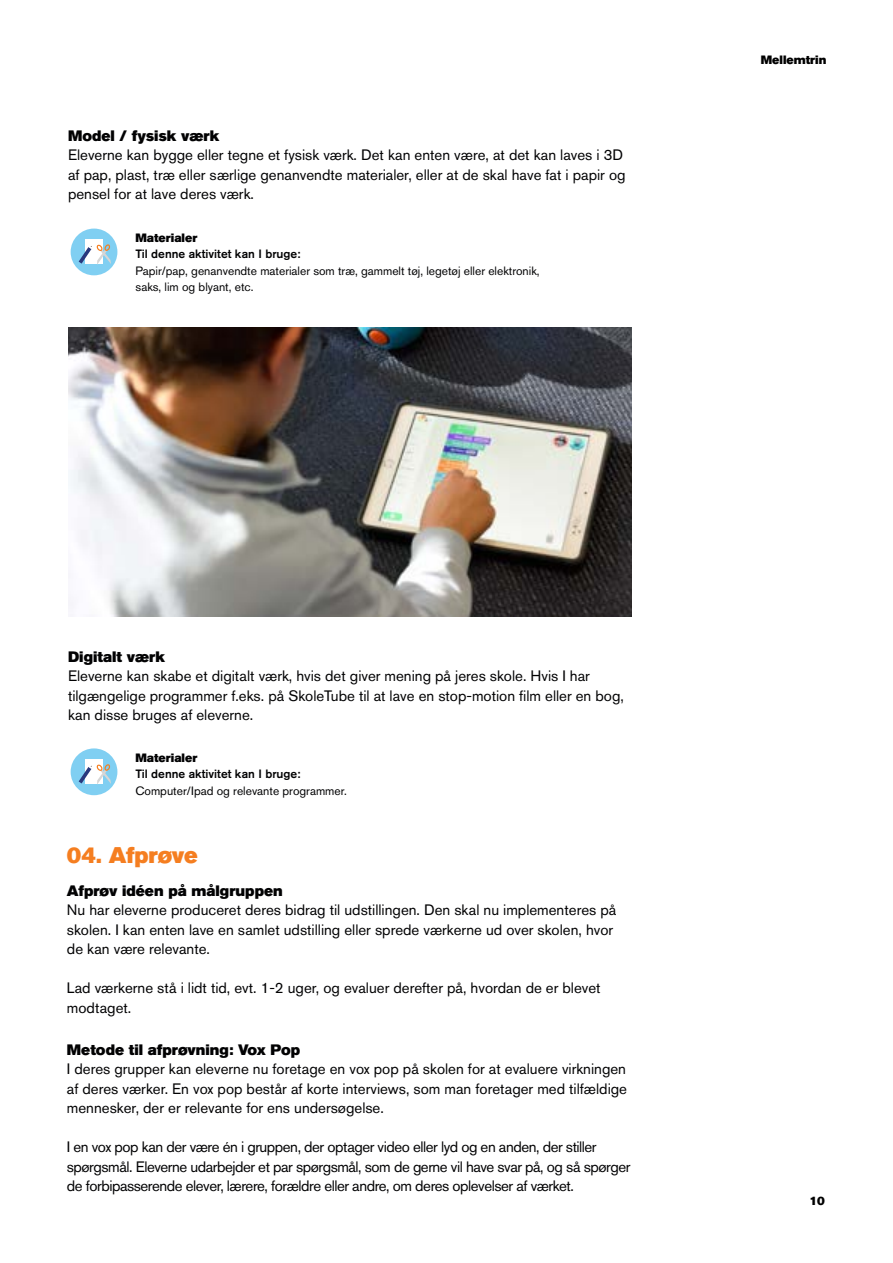
<style>
.page{position:relative;width:893px;height:1263px;background:#fff}
.page>*{position:absolute;margin:0;border:0;box-sizing:border-box;transform-origin:0 0}
.t1{font:22.5px "Akzidenz Grotesk BE Super";letter-spacing:-.01em;color:#f57e20}
.t2{font:15px/19.5px "Akzidenz Grotesk BE";color:#020203}
.t3{font:15px/19.5px "Akzidenz Grotesk BE";letter-spacing:-.03em;color:#020203}
.t4{font:15px "Akzidenz Grotesk BE Super";color:#020203}
.t5{font:12px/16.5px "Akzidenz Grotesk BE";color:#020203}
.t6{font:500 12px "Akzidenz Grotesk BE";color:#020203}
.t7{font:12px "Akzidenz Grotesk BE Super";color:#020203}
.t8{font:12px "Akzidenz Grotesk BE Super";color:#000}
</style>
<div class="page">
<img style="left:68px;top:327px;width:563px;height:290px">
<div style="left:71px;top:748px;width:46px;height:47px;background:#80cff2;border-radius:50%"></div>
<div style="left:85px;top:759px;width:18px;height:24px;background:#fff"></div>
<svg style="left:79px;top:764px;width:32px;height:21px"></svg>
<div style="left:71px;top:229px;width:46px;height:46px;background:#80cff2;border-radius:50%"></div>
<div style="left:85px;top:239px;width:18px;height:25px;background:#fff"></div>
<svg style="left:79px;top:244px;width:32px;height:21px"></svg>
<p class="t4" style="left:68px;top:127px;width:153px">Model / fysisk værk</p>
<p class="t2" style="left:68px;top:145px;width:559px">Eleverne kan bygge eller tegne et fysisk værk. Det kan enten være, at det kan laves i 3D af pap, plast, træ eller særlige genanvendte materialer, eller at de skal have fat i papir og pensel for at lave deres værk.</p>
<p class="t7" style="left:135px;top:231px;width:64px">Materialer</p>
<p class="t6" style="left:135px;top:247px;width:167px">Til denne aktivitet kan I bruge:</p>
<p class="t5" style="left:135px;top:262px;width:406px">Papir/pap, genanvendte materialer som træ, gammelt tøj, legetøj eller elektronik, saks, lim og blyant, etc.</p>
<p class="t8" style="left:761px;top:53px;width:67px">Mellemtrin</p>
<p class="t4" style="left:68px;top:647px;width:99px">Digitalt værk</p>
<p class="t2" style="left:68px;top:666px;width:557px">Eleverne kan skabe et digitalt værk, hvis det giver mening på jeres skole. Hvis I har tilgængelige programmer f.eks. på SkoleTube til at lave en stop-motion film eller en bog, kan disse bruges af eleverne.</p>
<p class="t7" style="left:135px;top:750px;width:64px">Materialer</p>
<p class="t6" style="left:135px;top:767px;width:167px">Til denne aktivitet kan I bruge:</p>
<p class="t5" style="left:135px;top:782px;width:213px">Computer/Ipad og relevante programmer.</p>
<h1 class="t1" style="left:67px;top:842px;width:132px">04. Afprøve</h1>
<p class="t4" style="left:67px;top:882px;width:217px">Afprøv idéen på målgruppen</p>
<p class="t2" style="left:67px;top:900px;width:551px">Nu har eleverne produceret deres bidrag til udstillingen. Den skal nu implementeres på skolen. I kan enten lave en samlet udstilling eller sprede værkerne ud over skolen, hvor de kan være relevante.</p>
<p class="t2" style="left:67px;top:978px;width:535px">Lad værkerne stå i lidt tid, evt. 1-2 uger, og evaluer derefter på, hvordan de er blevet modtaget.</p>
<p class="t4" style="left:67px;top:1041px;width:235px">Metode til afprøvning: Vox Pop</p>
<p class="t2" style="left:67px;top:1059px;width:562px;text-align:justify">I deres grupper kan eleverne nu foretage en vox pop på skolen for at evaluere virkningen af deres værker. En vox pop består af korte interviews, som man foretager med tilfældige mennesker, der er relevante for ens undersøgelse.</p>
<p class="t3" style="left:67px;top:1137px;width:565px">I en vox pop kan der være én i gruppen, der optager video eller lyd og en anden, der stiller spørgsmål. Eleverne udarbejder et par spørgsmål, som de gerne vil have svar på, og så spørger de forbipasserende elever, lærere, forældre eller andre, om deres oplevelser af værket.</p>
<p class="t8" style="left:809px;top:1194px;width:17px">10</p>
</div>
